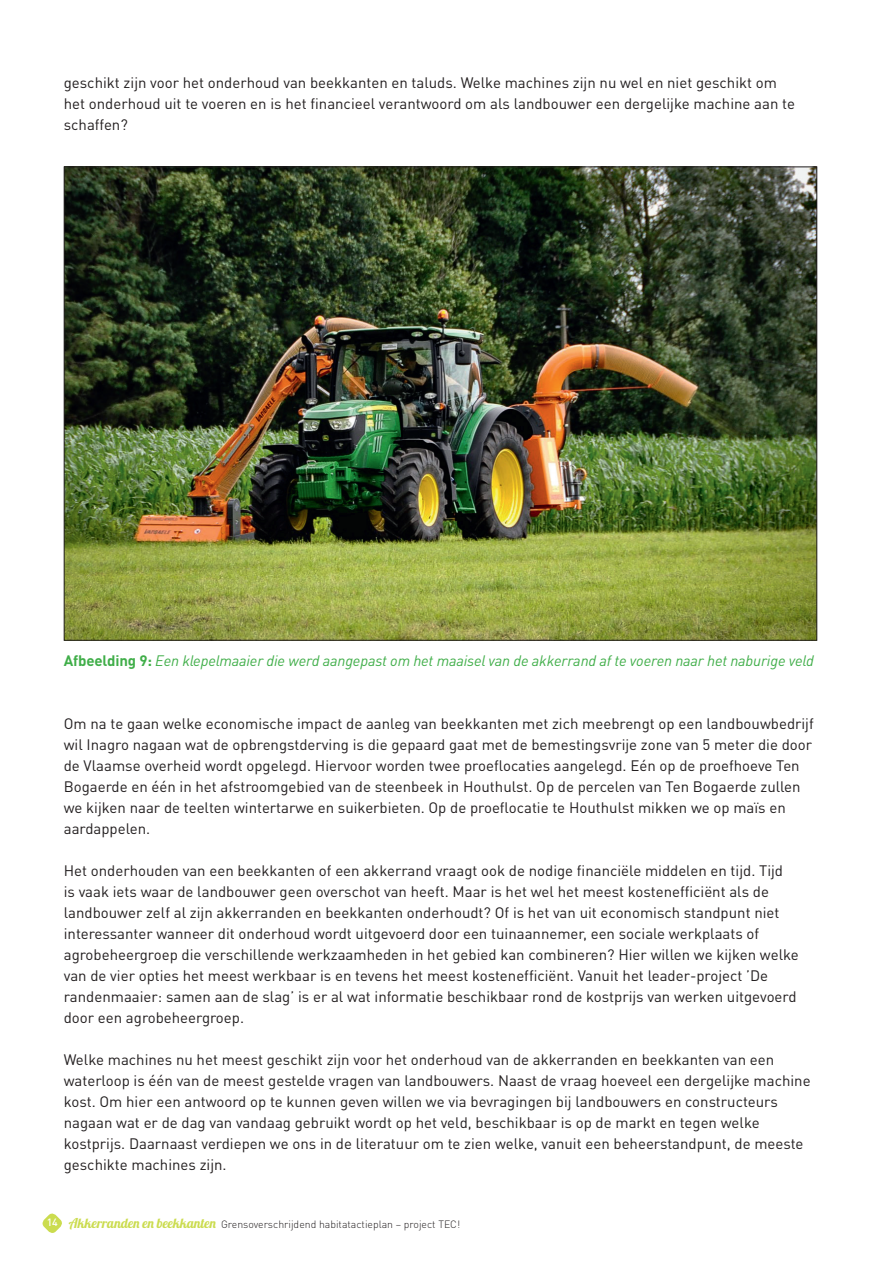
<style>
.page{position:relative;width:893px;height:1263px;background:#fff}
.page>*{position:absolute;margin:0;border:0;box-sizing:border-box;transform-origin:0 0}
.t1{font:15px/21px "DINOT";color:#231f20}
.t2{font:italic 15px "DINOT";letter-spacing:-.01em;color:#40ae49}
.t3{font:300 10.5px "DINOT";color:#231f20}
.s1{font-weight:700;font-style:normal}
.s2{font-family:"Lobster 1.4";font-weight:400;font-size:13.5px;color:#cbdc4f}
</style>
<div class="page">
<svg style="left:42px;top:1213px;width:20px;height:20px"></svg>
<img style="left:66px;top:168px;width:749px;height:471px">
<p class="t1" style="left:64px;top:71px;width:733px">geschikt zijn voor het onderhoud van beekkanten en taluds. Welke machines zijn nu wel en niet geschikt om het onderhoud uit te voeren en is het financieel verantwoord om als landbouwer een dergelijke machine aan te schaffen?</p>
<p class="t2" style="left:64px;top:650px;width:752px"><span class="s1">Afbeelding 9:</span> Een klepelmaaier die werd aangepast om het maaisel van de akkerrand af te voeren naar het naburige veld</p>
<p class="t1" style="left:64px;top:712px;width:751px">Om na te gaan welke economische impact de aanleg van beekkanten met zich meebrengt op een landbouwbedrijf wil Inagro nagaan wat de opbrengstderving is die gepaard gaat met de bemestingsvrije zone van 5 meter die door de Vlaamse overheid wordt opgelegd. Hiervoor worden twee proeflocaties aangelegd. Eén op de proefhoeve Ten Bogaerde en één in het afstroomgebied van de steenbeek in Houthulst. Op de percelen van Ten Bogaerde zullen we kijken naar de teelten wintertarwe en suikerbieten. Op de proeflocatie te Houthulst mikken we op maïs en aardappelen.</p>
<p class="t1" style="left:64px;top:859px;width:736px">Het onderhouden van een beekkanten of een akkerrand vraagt ook de nodige financiële middelen en tijd. Tijd<br>is vaak iets waar de landbouwer geen overschot van heeft. Maar is het wel het meest kostenefficiënt als de landbouwer zelf al zijn akkerranden en beekkanten onderhoudt? Of is het van uit economisch standpunt niet interessanter wanneer dit onderhoud wordt uitgevoerd door een tuinaannemer, een sociale werkplaats of agrobeheergroep die verschillende werkzaamheden in het gebied kan combineren? Hier willen we kijken welke van de vier opties het meest werkbaar is en tevens het meest kostenefficiënt. Vanuit het leader-project ’De randenmaaier: samen aan de slag’ is er al wat informatie beschikbaar rond de kostprijs van werken uitgevoerd door een agrobeheergroep.</p>
<p class="t1" style="left:64px;top:1048px;width:748px">Welke machines nu het meest geschikt zijn voor het onderhoud van de akkerranden en beekkanten van een waterloop is één van de meest gestelde vragen van landbouwers. Naast de vraag hoeveel een dergelijke machine kost. Om hier een antwoord op te kunnen geven willen we via bevragingen bij landbouwers en constructeurs nagaan wat er de dag van vandaag gebruikt wordt op het veld, beschikbaar is op de markt en tegen welke kostprijs. Daarnaast verdiepen we ons in de literatuur om te zien welke, vanuit een beheerstandpunt, de meeste geschikte machines zijn.</p>
<p class="t3" style="left:47px;top:1217px;width:415px"><sup>14</sup> <span class="s2">Akkerranden en beekkanten</span> Grensoverschrijdend habitatactieplan – project TEC!</p>
</div>
